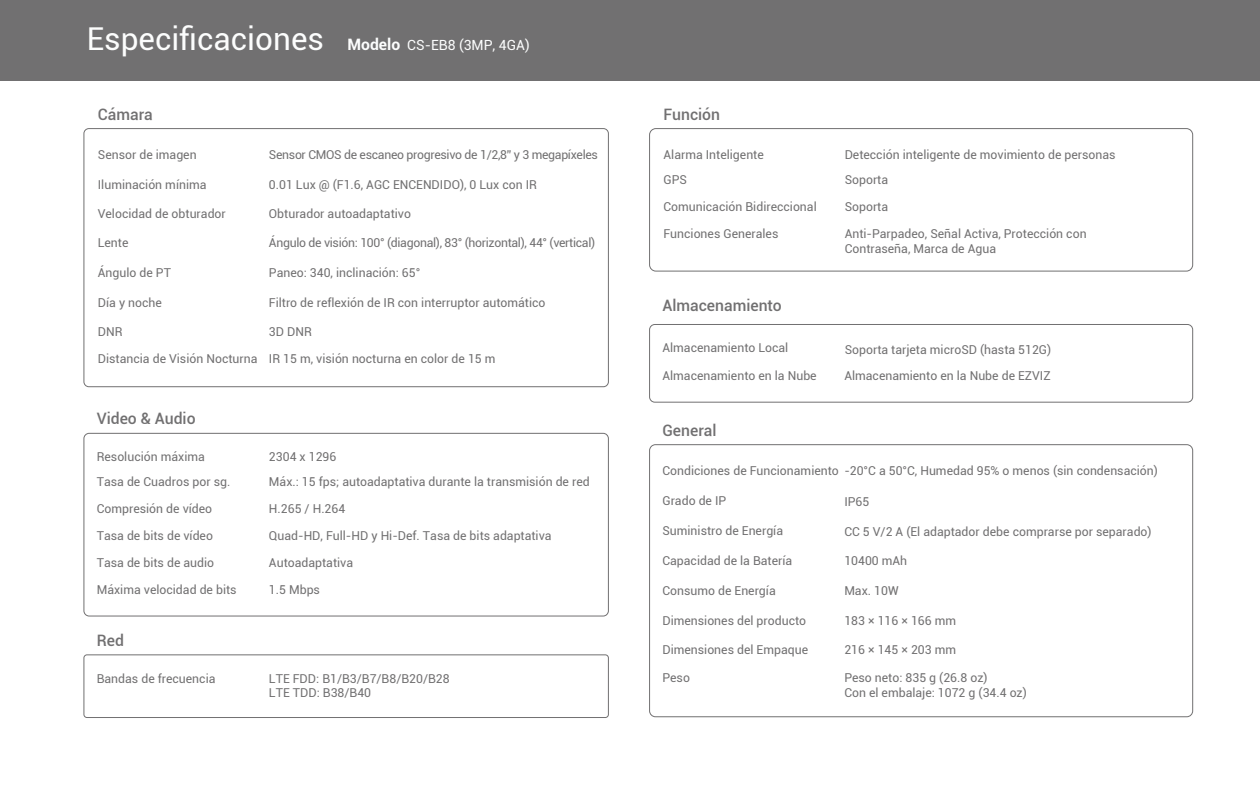
<style>
.page{position:relative;width:1260px;height:788px;background:#fff}
.page>*{position:absolute;margin:0;border:0;box-sizing:border-box;transform-origin:0 0}
.t1{font:31.5px "Roboto";color:#fcfdfd}
.t2{font:500 15.75px "Roboto";color:#717071}
.t3{font:12.25px/14.7px "Roboto";color:#717071}
.t4{font:12.25px "Roboto";letter-spacing:-.025em;color:#717071}
.s1{font-weight:700;font-size:15.75px}
.s2{font-size:14px}
</style>
<div class="page">
<div style="left:0;top:0;width:1260px;height:80px;background:#717071"></div>
<div style="left:83px;top:433px;width:526px;height:183px;border:1px solid #717071;border-radius:5px"></div>
<div style="left:83px;top:654px;width:526px;height:64px;border:1px solid #717071;border-radius:3px"></div>
<div style="left:649px;top:324px;width:544px;height:78px;border:1px solid #717071;border-radius:5px"></div>
<div style="left:649px;top:128px;width:544px;height:143px;border:1px solid #717071;border-radius:6px"></div>
<div style="left:83px;top:128px;width:526px;height:259px;border:1px solid #717071;border-radius:5px"></div>
<div style="left:649px;top:444px;width:544px;height:273px;border:1px solid #717071;border-radius:6px"></div>
<h1 class="t1" style="left:87px;top:16px;width:444px">Especificaciones <span class="s1">Modelo</span> <span class="s2">CS-EB8 (3MP, 4GA)</span></h1>
<p class="t2" style="left:98px;top:103px;width:56px">Cámara</p>
<p class="t3" style="left:98px;top:147px;width:100px">Sensor de imagen</p>
<p class="t4" style="left:269px;top:146px;width:331px">Sensor CMOS de escaneo progresivo de 1/2,8” y 3 megapíxeles</p>
<p class="t3" style="left:98px;top:177px;width:110px">Iluminación mínima</p>
<p class="t3" style="left:269px;top:177px;width:270px">0.01 Lux @ (F1.6, AGC ENCENDIDO), 0 Lux con IR</p>
<p class="t3" style="left:98px;top:206px;width:130px">Velocidad de obturador</p>
<p class="t3" style="left:269px;top:206px;width:144px">Obturador autoadaptativo</p>
<p class="t3" style="left:98px;top:235px;width:32px">Lente</p>
<p class="t4" style="left:269px;top:234px;width:328px">Ángulo de visión: 100° (diagonal), 83° (horizontal), 44° (vertical)</p>
<p class="t3" style="left:98px;top:265px;width:75px">Ángulo de PT</p>
<p class="t3" style="left:269px;top:265px;width:153px">Paneo: 340, inclinación: 65°</p>
<p class="t3" style="left:98px;top:294px;width:66px">Día y noche</p>
<p class="t3" style="left:269px;top:295px;width:278px">Filtro de reflexión de IR con interruptor automático</p>
<p class="t3" style="left:269px;top:324px;width:44px">3D DNR</p>
<p class="t3" style="left:98px;top:351px;width:399px">Distancia de Visión Nocturna IR 15 m, visión nocturna en color de 15 m</p>
<p class="t3" style="left:98px;top:324px;width:26px">DNR</p>
<p class="t2" style="left:97px;top:407px;width:100px">Video &amp; Audio</p>
<p class="t3" style="left:97px;top:449px;width:110px">Resolución máxima</p>
<p class="t3" style="left:269px;top:449px;width:69px">2304 x 1296</p>
<p class="t3" style="left:97px;top:473px;width:135px">Tasa de Cuadros por sg.</p>
<p class="t3" style="left:269px;top:473px;width:322px">Máx.: 15 fps; autoadaptativa durante la transmisión de red</p>
<p class="t3" style="left:97px;top:501px;width:117px">Compresión de vídeo</p>
<p class="t3" style="left:269px;top:501px;width:78px">H.265 / H.264</p>
<p class="t3" style="left:97px;top:528px;width:118px">Tasa de bits de vídeo</p>
<p class="t3" style="left:269px;top:528px;width:284px">Quad-HD, Full-HD y Hi-Def. Tasa de bits adaptativa</p>
<p class="t3" style="left:97px;top:554px;width:119px">Tasa de bits de audio</p>
<p class="t3" style="left:269px;top:554px;width:86px">Autoadaptativa</p>
<p class="t3" style="left:97px;top:582px;width:141px">Máxima velocidad de bits</p>
<p class="t3" style="left:269px;top:582px;width:53px">1.5 Mbps</p>
<p class="t2" style="left:97px;top:629px;width:29px">Red</p>
<p class="t3" style="left:97px;top:670px;width:120px">Bandas de frecuencia</p>
<p class="t3" style="left:269px;top:670px;width:182px">LTE FDD: B1/B3/B7/B8/B20/B28<br>LTE TDD: B38/B40</p>
<p class="t2" style="left:664px;top:103px;width:58px">Función</p>
<p class="t3" style="left:664px;top:147px;width:102px">Alarma Inteligente</p>
<p class="t3" style="left:845px;top:147px;width:272px">Detección inteligente de movimiento de personas</p>
<p class="t3" style="left:663px;top:199px;width:155px">Comunicación Bidireccional</p>
<p class="t3" style="left:845px;top:199px;width:45px">Soporta</p>
<p class="t3" style="left:664px;top:172px;width:25px">GPS</p>
<p class="t3" style="left:845px;top:172px;width:45px">Soporta</p>
<p class="t3" style="left:664px;top:226px;width:116px">Funciones Generales</p>
<p class="t3" style="left:845px;top:226px;width:243px">Anti-Parpadeo, Señal Activa, Protección con<br>Contraseña, Marca de Agua</p>
<p class="t2" style="left:662px;top:294px;width:121px">Almacenamiento</p>
<p class="t3" style="left:662px;top:340px;width:128px">Almacenamiento Local</p>
<p class="t3" style="left:845px;top:342px;width:208px">Soporta tarjeta microSD (hasta 512G)</p>
<p class="t3" style="left:662px;top:368px;width:156px">Almacenamiento en la Nube</p>
<p class="t3" style="left:844px;top:368px;width:208px">Almacenamiento en la Nube de EZVIZ</p>
<p class="t2" style="left:662px;top:419px;width:56px">General</p>
<p class="t3" style="left:662px;top:462px;width:497px">Condiciones de Funcionamiento -20°C a 50°C, Humedad 95% o menos (sin condensación)</p>
<p class="t3" style="left:662px;top:493px;width:65px">Grado de IP</p>
<p class="t3" style="left:844px;top:494px;width:27px">IP65</p>
<p class="t3" style="left:662px;top:522px;width:122px">Suministro de Energía</p>
<p class="t3" style="left:844px;top:523px;width:309px">CC 5 V/2 A (El adaptador debe comprarse por separado)</p>
<p class="t3" style="left:662px;top:552px;width:131px">Capacidad de la Batería</p>
<p class="t3" style="left:844px;top:553px;width:64px">10400 mAh</p>
<p class="t3" style="left:662px;top:582px;width:115px">Consumo de Energía</p>
<p class="t3" style="left:844px;top:583px;width:56px">Max. 10W</p>
<p class="t3" style="left:662px;top:612px;width:145px">Dimensiones del producto</p>
<p class="t3" style="left:844px;top:612px;width:113px">183 × 116 × 166 mm</p>
<p class="t3" style="left:662px;top:642px;width:147px">Dimensiones del Empaque</p>
<p class="t3" style="left:844px;top:642px;width:113px">216 × 145 × 203 mm</p>
<p class="t3" style="left:662px;top:669px;width:29px">Peso</p>
<p class="t3" style="left:844px;top:669px;width:184px">Peso neto: 835 g (26.8 oz)<br>Con el embalaje: 1072 g (34.4 oz)</p>
</div>
